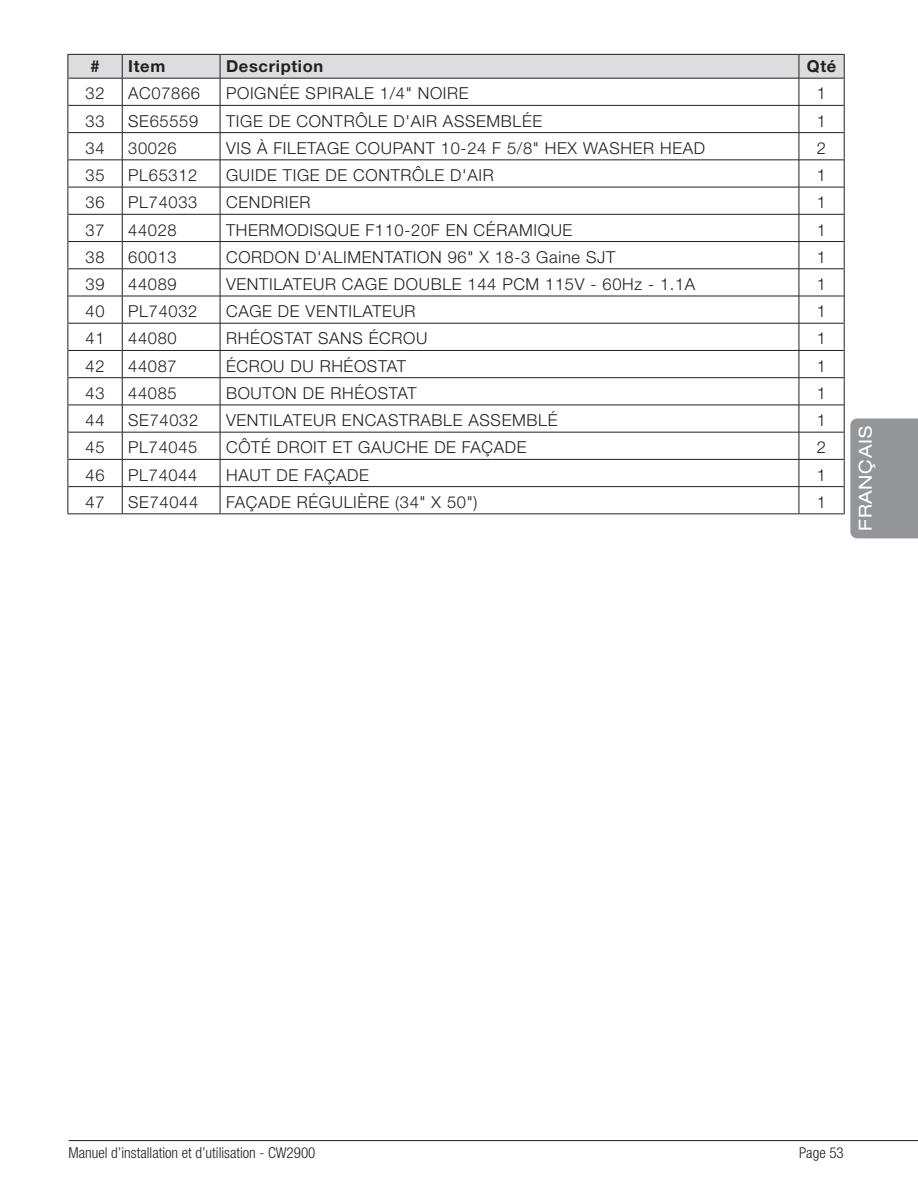
<style>
.page{position:relative;width:918px;height:1188px;background:#fff}
.page>*{position:absolute;margin:0;border:0;box-sizing:border-box;transform-origin:0 0}
.t1{font:expanded 18px "Helvetica Neue LT Std";letter-spacing:.04em;color:#fff}
.t2{font:300 16.5px "Helvetica Neue LT Std";letter-spacing:.04em;color:#231f20}
.t3{font:700 16.5px "Helvetica Neue LT Std";letter-spacing:.04em;color:#231f20}
.t4{font:300 condensed 15px "Helvetica Neue LT Std";color:#231f20}
</style>
<div class="page">
<hr style="left:69px;top:1140px;width:849px;height:1px;background:#231f20">
<svg style="left:68px;top:54px;width:850px;height:484px"></svg>
<hr style="left:68px;top:132px;width:54px;height:1px;background:#231f20">
<hr style="left:122px;top:132px;width:98px;height:1px;background:#231f20">
<hr style="left:220px;top:132px;width:579px;height:1px;background:#231f20">
<hr style="left:799px;top:132px;width:45px;height:1px;background:#231f20">
<hr style="left:68px;top:160px;width:54px;height:1px;background:#231f20">
<hr style="left:122px;top:160px;width:98px;height:1px;background:#231f20">
<hr style="left:220px;top:160px;width:579px;height:1px;background:#231f20">
<hr style="left:799px;top:160px;width:45px;height:1px;background:#231f20">
<hr style="left:68px;top:513px;width:54px;height:1px;background:#231f20">
<hr style="left:122px;top:513px;width:98px;height:1px;background:#231f20">
<hr style="left:220px;top:513px;width:579px;height:1px;background:#231f20">
<hr style="left:799px;top:513px;width:46px;height:1px;background:#231f20">
<p class="t3" style="left:90px;top:56px;width:11px">#</p>
<p class="t3" style="left:128px;top:56px;width:39px">Item</p>
<p class="t3" style="left:226px;top:56px;width:99px">Description</p>
<p class="t3" style="left:807px;top:56px;width:31px">Qté</p>
<p class="t2" style="left:86px;top:83px;width:21px">32</p>
<p class="t2" style="left:128px;top:83px;width:73px">AC07866</p>
<p class="t2" style="left:226px;top:83px;width:244px">POIGNÉE SPIRALE 1/4" NOIRE</p>
<p class="t2" style="left:817px;top:83px;width:11px">1</p>
<p class="t2" style="left:86px;top:111px;width:21px">33</p>
<p class="t2" style="left:128px;top:111px;width:72px">SE65559</p>
<p class="t2" style="left:226px;top:111px;width:318px">TIGE DE CONTRÔLE D'AIR ASSEMBLÉE</p>
<p class="t2" style="left:817px;top:111px;width:11px">1</p>
<p class="t2" style="left:86px;top:138px;width:21px">34</p>
<p class="t2" style="left:128px;top:138px;width:50px">30026</p>
<p class="t2" style="left:226px;top:138px;width:481px">VIS À FILETAGE COUPANT 10-24 F 5/8" HEX WASHER HEAD</p>
<p class="t2" style="left:817px;top:138px;width:11px">2</p>
<p class="t2" style="left:86px;top:165px;width:21px">35</p>
<p class="t2" style="left:128px;top:165px;width:71px">PL65312</p>
<p class="t2" style="left:226px;top:165px;width:269px">GUIDE TIGE DE CONTRÔLE D'AIR</p>
<p class="t2" style="left:817px;top:165px;width:11px">1</p>
<p class="t2" style="left:86px;top:192px;width:21px">36</p>
<p class="t2" style="left:128px;top:192px;width:71px">PL74033</p>
<p class="t2" style="left:226px;top:192px;width:86px">CENDRIER</p>
<p class="t2" style="left:817px;top:192px;width:11px">1</p>
<p class="t2" style="left:86px;top:220px;width:21px">37</p>
<p class="t2" style="left:128px;top:220px;width:50px">44028</p>
<p class="t2" style="left:226px;top:220px;width:348px">THERMODISQUE F110-20F EN CÉRAMIQUE</p>
<p class="t2" style="left:817px;top:220px;width:11px">1</p>
<p class="t2" style="left:86px;top:247px;width:21px">38</p>
<p class="t2" style="left:128px;top:247px;width:50px">60013</p>
<p class="t2" style="left:226px;top:247px;width:391px">CORDON D'ALIMENTATION 96" X 18-3 Gaine SJT</p>
<p class="t2" style="left:817px;top:247px;width:11px">1</p>
<p class="t2" style="left:86px;top:274px;width:21px">39</p>
<p class="t2" style="left:128px;top:274px;width:50px">44089</p>
<p class="t2" style="left:226px;top:274px;width:471px">VENTILATEUR CAGE DOUBLE 144 PCM 115V - 60Hz - 1.1A</p>
<p class="t2" style="left:817px;top:274px;width:11px">1</p>
<p class="t2" style="left:86px;top:301px;width:21px">40</p>
<p class="t2" style="left:128px;top:301px;width:71px">PL74032</p>
<p class="t2" style="left:226px;top:301px;width:191px">CAGE DE VENTILATEUR</p>
<p class="t2" style="left:817px;top:301px;width:11px">1</p>
<p class="t2" style="left:86px;top:328px;width:21px">41</p>
<p class="t2" style="left:128px;top:328px;width:50px">44080</p>
<p class="t2" style="left:226px;top:328px;width:203px">RHÉOSTAT SANS ÉCROU</p>
<p class="t2" style="left:817px;top:328px;width:11px">1</p>
<p class="t2" style="left:86px;top:356px;width:21px">42</p>
<p class="t2" style="left:128px;top:356px;width:50px">44087</p>
<p class="t2" style="left:226px;top:356px;width:181px">ÉCROU DU RHÉOSTAT</p>
<p class="t2" style="left:817px;top:356px;width:11px">1</p>
<p class="t2" style="left:86px;top:383px;width:21px">43</p>
<p class="t2" style="left:128px;top:383px;width:50px">44085</p>
<p class="t2" style="left:226px;top:383px;width:192px">BOUTON DE RHÉOSTAT</p>
<p class="t2" style="left:817px;top:383px;width:11px">1</p>
<p class="t2" style="left:86px;top:410px;width:21px">44</p>
<p class="t2" style="left:128px;top:410px;width:72px">SE74032</p>
<p class="t2" style="left:226px;top:410px;width:333px">VENTILATEUR ENCASTRABLE ASSEMBLÉ</p>
<p class="t2" style="left:817px;top:410px;width:11px">1</p>
<p class="t2" style="left:86px;top:437px;width:21px">45</p>
<p class="t2" style="left:128px;top:437px;width:71px">PL74045</p>
<p class="t2" style="left:226px;top:437px;width:302px">CÔTÉ DROIT ET GAUCHE DE FAÇADE</p>
<p class="t2" style="left:817px;top:437px;width:11px">2</p>
<p class="t2" style="left:86px;top:465px;width:21px">46</p>
<p class="t2" style="left:128px;top:465px;width:71px">PL74044</p>
<p class="t2" style="left:226px;top:465px;width:144px">HAUT DE FAÇADE</p>
<p class="t2" style="left:817px;top:465px;width:11px">1</p>
<p class="t2" style="left:86px;top:492px;width:21px">47</p>
<p class="t2" style="left:128px;top:492px;width:72px">SE74044</p>
<p class="t2" style="left:226px;top:492px;width:253px">FAÇADE RÉGULIÈRE (34" X 50")</p>
<p class="t2" style="left:817px;top:492px;width:11px">1</p>
<p class="t1" style="left:854px;top:531px;width:106px;rotate:-90deg">FRANÇAIS</p>
<p class="t4" style="left:69px;top:1144px;width:248px">Manuel d’installation et d’utilisation - CW2900</p>
<p class="t4" style="left:799px;top:1144px;width:46px">Page 53</p>
</div>
